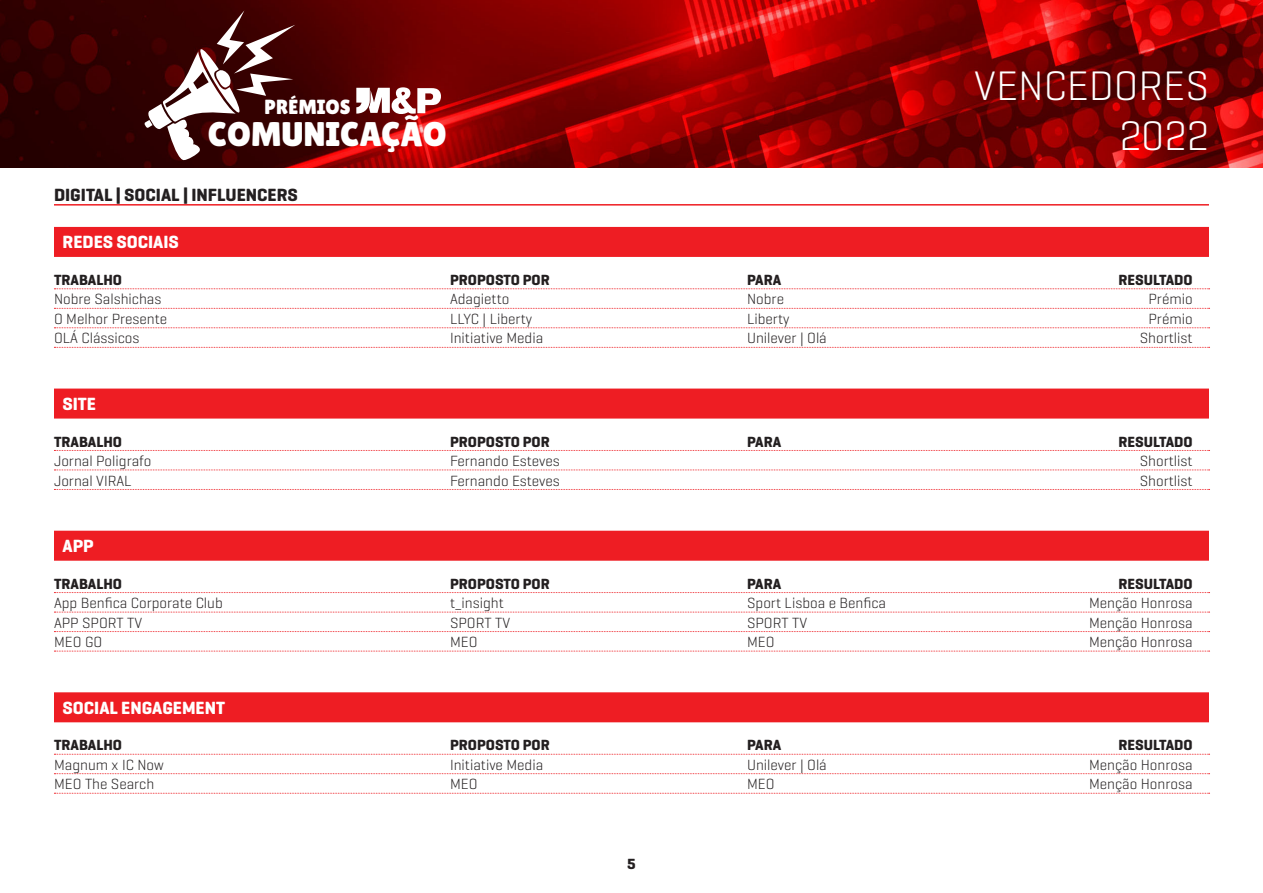
<style>
.page{position:relative;width:1263px;height:893px;background:#fff}
.page>*{position:absolute;margin:0;border:0;box-sizing:border-box;transform-origin:0 0}
.t1{font:300 42px "Geogrotesque";color:#fff}
.t2{font:34.2px "Lilita One";color:#fff}
.t3{font:20.4px "Lilita One";color:#fff}
.tit{font:700 18px "Geogrotesque";color:#fff}
.t4{font:700 18px "Geogrotesque";color:#231f20}
.t5{font:300 15px "Geogrotesque";color:#231f20}
.t6{font:700 15px "Geogrotesque";color:#231f20}
</style>
<div class="page">
<hr style="left:54px;top:204px;width:1155px;height:2px;background:#ee1d23">
<div style="left:54px;top:227px;width:1155px;height:30px;background:#ee1d23"></div>
<svg style="left:54px;top:288px;width:1155px;height:1px"></svg>
<svg style="left:54px;top:308px;width:1155px;height:1px"></svg>
<svg style="left:54px;top:327px;width:1155px;height:1px"></svg>
<svg style="left:54px;top:347px;width:1155px;height:1px"></svg>
<div style="left:54px;top:389px;width:1155px;height:30px;background:#ee1d23"></div>
<svg style="left:54px;top:450px;width:1155px;height:1px"></svg>
<svg style="left:54px;top:470px;width:1155px;height:1px"></svg>
<svg style="left:54px;top:489px;width:1155px;height:1px"></svg>
<div style="left:54px;top:531px;width:1155px;height:30px;background:#ee1d23"></div>
<svg style="left:54px;top:592px;width:1155px;height:1px"></svg>
<svg style="left:54px;top:612px;width:1155px;height:1px"></svg>
<svg style="left:54px;top:631px;width:1155px;height:1px"></svg>
<svg style="left:54px;top:651px;width:1155px;height:1px"></svg>
<div style="left:54px;top:692px;width:1155px;height:30px;background:#ee1d23"></div>
<svg style="left:54px;top:754px;width:1155px;height:1px"></svg>
<svg style="left:54px;top:773px;width:1155px;height:1px"></svg>
<svg style="left:54px;top:793px;width:1155px;height:1px"></svg>
<img style="left:0;top:0;width:1263px;height:168px">
<svg style="left:145px;top:10px;width:150px;height:150px"></svg>
<svg style="left:356px;top:87px;width:85px;height:27px"></svg>
<p class="t3" style="left:265px;top:95px;width:88px">PRÉMIOS</p>
<p class="t2" style="left:208px;top:114px;width:240px">COMUNICAÇÃO</p>
<p class="t1" style="left:974px;top:59px;width:236px">VENCEDORES</p>
<p class="t1" style="left:1119px;top:109px;width:91px">2022</p>
<p class="t4" style="left:54px;top:184px;width:245px">DIGITAL | SOCIAL | INFLUENCERS</p>
<p class="tit" style="left:63px;top:231px;width:118px">REDES SOCIAIS</p>
<p class="t6" style="left:54px;top:270px;width:70px">TRABALHO</p>
<p class="t6" style="left:450px;top:270px;width:101px">PROPOSTO POR</p>
<p class="t6" style="left:747px;top:270px;width:36px">PARA</p>
<p class="t6" style="left:1118px;top:270px;width:76px">RESULTADO</p>
<p class="t5" style="left:54px;top:290px;width:109px">Nobre Salshichas</p>
<p class="t5" style="left:450px;top:290px;width:61px">Adagietto</p>
<p class="t5" style="left:747px;top:290px;width:38px">Nobre</p>
<p class="t5" style="left:1148px;top:290px;width:46px">Prémio</p>
<p class="t5" style="left:54px;top:309px;width:115px">O Melhor Presente</p>
<p class="t5" style="left:450px;top:309px;width:84px">LLYC | Liberty</p>
<p class="t5" style="left:747px;top:309px;width:44px">Liberty</p>
<p class="t5" style="left:1148px;top:309px;width:46px">Prémio</p>
<p class="t5" style="left:54px;top:329px;width:87px">OLÁ Clássicos</p>
<p class="t5" style="left:450px;top:329px;width:95px">Initiative Media</p>
<p class="t5" style="left:747px;top:329px;width:81px">Unilever | Olá</p>
<p class="t5" style="left:1140px;top:329px;width:54px">Shortlist</p>
<p class="tit" style="left:63px;top:393px;width:35px">SITE</p>
<p class="t6" style="left:54px;top:432px;width:70px">TRABALHO</p>
<p class="t6" style="left:450px;top:432px;width:101px">PROPOSTO POR</p>
<p class="t6" style="left:747px;top:432px;width:36px">PARA</p>
<p class="t6" style="left:1118px;top:432px;width:76px">RESULTADO</p>
<p class="t5" style="left:54px;top:452px;width:99px">Jornal Poligrafo</p>
<p class="t5" style="left:450px;top:452px;width:111px">Fernando Esteves</p>
<p class="t5" style="left:1140px;top:452px;width:54px">Shortlist</p>
<p class="t5" style="left:54px;top:471px;width:79px">Jornal VIRAL</p>
<p class="t5" style="left:450px;top:471px;width:111px">Fernando Esteves</p>
<p class="t5" style="left:1140px;top:471px;width:54px">Shortlist</p>
<p class="tit" style="left:63px;top:535px;width:33px">APP</p>
<p class="t6" style="left:54px;top:574px;width:70px">TRABALHO</p>
<p class="t6" style="left:450px;top:574px;width:101px">PROPOSTO POR</p>
<p class="t6" style="left:747px;top:574px;width:36px">PARA</p>
<p class="t6" style="left:1118px;top:574px;width:76px">RESULTADO</p>
<p class="t5" style="left:54px;top:594px;width:170px">App Benfica Corporate Club</p>
<p class="t5" style="left:450px;top:594px;width:55px">t_insight</p>
<p class="t5" style="left:747px;top:594px;width:141px">Sport Lisboa e Benfica</p>
<p class="t5" style="left:1089px;top:594px;width:105px">Menção Honrosa</p>
<p class="t5" style="left:54px;top:613px;width:90px">APP SPORT TV</p>
<p class="t5" style="left:450px;top:613px;width:62px">SPORT TV</p>
<p class="t5" style="left:747px;top:613px;width:62px">SPORT TV</p>
<p class="t5" style="left:1089px;top:613px;width:105px">Menção Honrosa</p>
<p class="t5" style="left:54px;top:633px;width:50px">MEO GO</p>
<p class="t5" style="left:450px;top:633px;width:29px">MEO</p>
<p class="t5" style="left:747px;top:633px;width:29px">MEO</p>
<p class="t5" style="left:1089px;top:633px;width:105px">Menção Honrosa</p>
<p class="tit" style="left:63px;top:696px;width:164px">SOCIAL ENGAGEMENT</p>
<p class="t6" style="left:54px;top:736px;width:70px">TRABALHO</p>
<p class="t6" style="left:450px;top:736px;width:101px">PROPOSTO POR</p>
<p class="t6" style="left:747px;top:736px;width:36px">PARA</p>
<p class="t6" style="left:1118px;top:736px;width:76px">RESULTADO</p>
<p class="t5" style="left:54px;top:755px;width:111px">Magnum x IC Now</p>
<p class="t5" style="left:450px;top:755px;width:95px">Initiative Media</p>
<p class="t5" style="left:747px;top:755px;width:81px">Unilever | Olá</p>
<p class="t5" style="left:1089px;top:755px;width:105px">Menção Honrosa</p>
<p class="t5" style="left:54px;top:775px;width:102px">MEO The Search</p>
<p class="t5" style="left:450px;top:775px;width:29px">MEO</p>
<p class="t5" style="left:747px;top:775px;width:29px">MEO</p>
<p class="t5" style="left:1089px;top:775px;width:105px">Menção Honrosa</p>
<p class="t6" style="left:627px;top:855px;width:10px">5</p>
</div>
